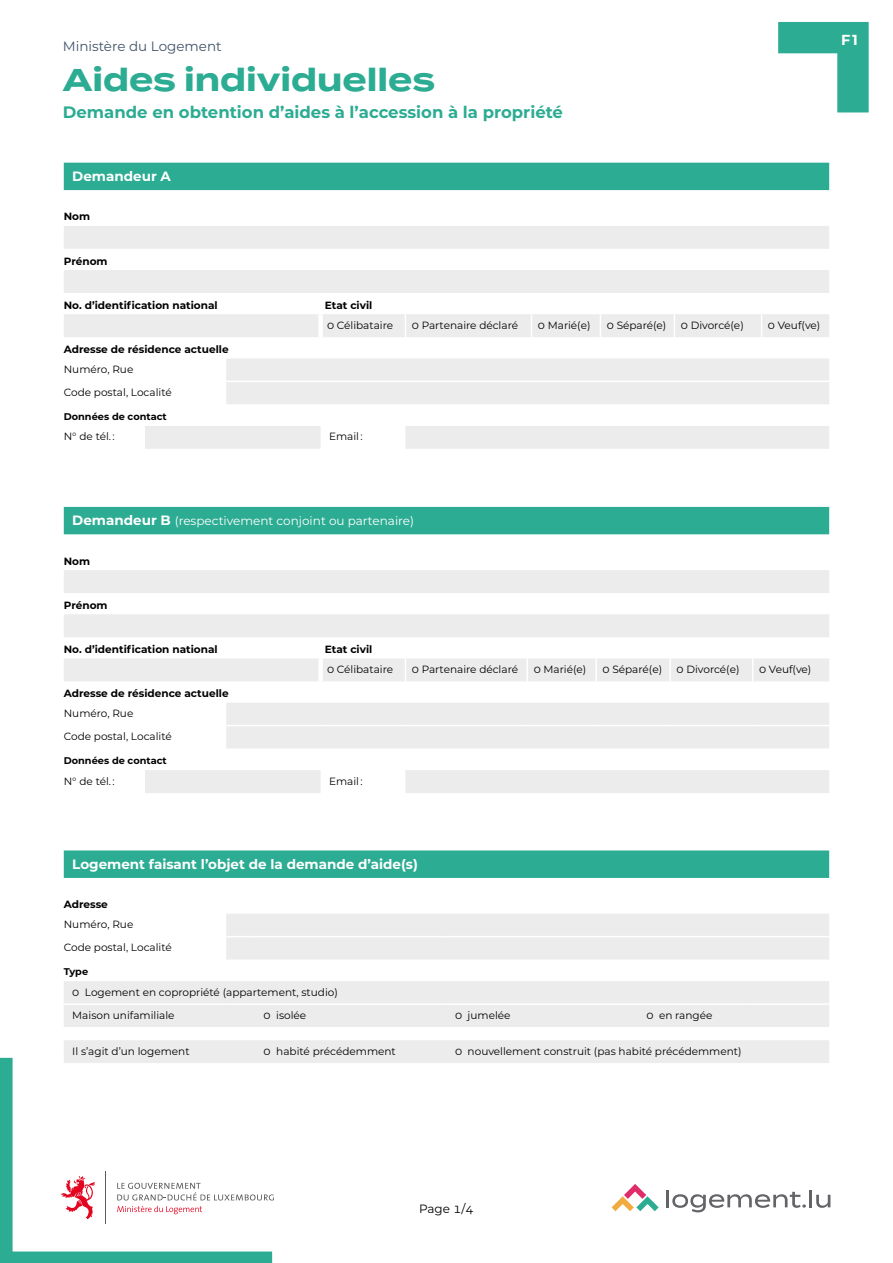
<style>
.page{position:relative;width:893px;height:1263px;background:#fff}
.page>*{position:absolute;margin:0;border:0;box-sizing:border-box;transform-origin:0 0}
.t1{font:700 31.5px "Termina";color:#2cac92}
.t2{font:700 16.5px "Montserrat";color:#2cac92}
.t3{font:700 14.55px "Montserrat";color:#fff}
.t4{font:700 13.5px "Montserrat";color:#fff}
.t5{font:13.5px "Montserrat";color:#415368}
.t6{font:12px "Montserrat";color:#fff}
.t7{font:12px "Montserrat";color:#000}
.t8{font:10.5px/23px "Montserrat";color:#000}
.t9{font:700 10.5px "Montserrat";color:#000}
.t10{font:700 9.75px "Montserrat";color:#000}
.s1{font-weight:700;font-size:13.5px}
</style>
<div class="page">
<svg style="left:778px;top:22px;width:91px;height:90px"></svg>
<svg style="left:0;top:1058px;width:272px;height:205px"></svg>
<svg style="left:612px;top:1184px;width:47px;height:27px"></svg>
<hr style="left:666px;top:1190px;width:3px;height:17px;background:#636368">
<hr style="left:809px;top:1190px;width:3px;height:17px;background:#636368">
<svg style="left:816px;top:1195px;width:14px;height:13px"></svg>
<svg style="left:672px;top:1192px;width:134px;height:20px"></svg>
<svg style="left:117px;top:1206px;width:85px;height:8px"></svg>
<svg style="left:117px;top:1183px;width:157px;height:17px"></svg>
<hr style="left:105px;top:1171px;width:1px;height:53px;background:#5b5a5c">
<svg style="left:61px;top:1176px;width:34px;height:43px"></svg>
<div style="left:64px;top:163px;width:765px;height:27px;background:#2cac92"></div>
<svg style="left:64px;top:226px;width:765px;height:223px;fill:#edeced"></svg>
<div style="left:318px;top:314px;width:5px;height:23px;background:#fff"></div>
<svg style="left:405px;top:314px;width:1px;height:23px"></svg>
<svg style="left:531px;top:314px;width:1px;height:23px"></svg>
<svg style="left:600px;top:314px;width:1px;height:23px"></svg>
<svg style="left:674px;top:314px;width:1px;height:23px"></svg>
<svg style="left:761px;top:314px;width:1px;height:23px"></svg>
<hr style="left:226px;top:381px;width:95px;height:1px;background:#fff">
<hr style="left:321px;top:381px;width:84px;height:1px;background:#fff">
<hr style="left:405px;top:381px;width:126px;height:1px;background:#fff">
<hr style="left:531px;top:381px;width:69px;height:1px;background:#fff">
<hr style="left:600px;top:381px;width:74px;height:1px;background:#fff">
<hr style="left:674px;top:381px;width:88px;height:1px;background:#fff">
<hr style="left:762px;top:381px;width:67px;height:1px;background:#fff">
<div style="left:64px;top:507px;width:765px;height:27px;background:#2cac92"></div>
<svg style="left:64px;top:570px;width:765px;height:223px;fill:#edeced"></svg>
<div style="left:318px;top:658px;width:5px;height:23px;background:#fff"></div>
<svg style="left:405px;top:658px;width:1px;height:23px"></svg>
<hr style="left:526px;top:658px;width:2px;height:23px;background:#fff">
<hr style="left:595px;top:658px;width:2px;height:23px;background:#fff">
<hr style="left:669px;top:658px;width:2px;height:23px;background:#fff">
<svg style="left:752px;top:658px;width:1px;height:23px"></svg>
<hr style="left:226px;top:725px;width:95px;height:1px;background:#fff">
<hr style="left:321px;top:725px;width:84px;height:1px;background:#fff">
<hr style="left:405px;top:725px;width:122px;height:1px;background:#fff">
<hr style="left:527px;top:725px;width:69px;height:1px;background:#fff">
<hr style="left:596px;top:725px;width:74px;height:1px;background:#fff">
<hr style="left:670px;top:725px;width:83px;height:1px;background:#fff">
<hr style="left:753px;top:725px;width:76px;height:1px;background:#fff">
<svg style="left:64px;top:850px;width:765px;height:28px;background:#30ad94"></svg>
<svg style="left:64px;top:914px;width:765px;height:149px;fill:#edeced"></svg>
<svg style="left:64px;top:1027px;width:765px;height:13px"></svg>
<svg style="left:226px;top:936px;width:29px;height:1px"></svg>
<hr style="left:255px;top:936px;width:191px;height:1px;background:#fff">
<hr style="left:446px;top:936px;width:192px;height:1px;background:#fff">
<hr style="left:638px;top:936px;width:113px;height:1px;background:#fff">
<hr style="left:751px;top:936px;width:78px;height:1px;background:#fff">
<hr style="left:64px;top:1003px;width:162px;height:2px;background:#fff">
<hr style="left:226px;top:1003px;width:29px;height:2px;background:#fff">
<hr style="left:255px;top:1003px;width:191px;height:2px;background:#fff">
<hr style="left:446px;top:1003px;width:192px;height:2px;background:#fff">
<hr style="left:638px;top:1003px;width:113px;height:2px;background:#fff">
<hr style="left:751px;top:1003px;width:78px;height:2px;background:#fff">
<p class="t5" style="left:63px;top:37px;width:160px">Ministère du Logement</p>
<h1 class="t1" style="left:63px;top:57px;width:374px">Aides individuelles</h1>
<h2 class="t2" style="left:63px;top:101px;width:502px">Demande en obtention d’aides à l’accession à la propriété</h2>
<p class="t4" style="left:72px;top:166px;width:100px">Demandeur A</p>
<p class="t9" style="left:64px;top:209px;width:28px">Nom</p>
<p class="t9" style="left:64px;top:253px;width:45px">Prénom</p>
<p class="t9" style="left:64px;top:297px;width:155px">No. d’identification national</p>
<p class="t9" style="left:325px;top:297px;width:49px">Etat civil</p>
<p class="t8" style="left:327px;top:313px;width:68px">0 Célibataire</p>
<p class="t8" style="left:412px;top:313px;width:108px">0 Partenaire déclaré</p>
<p class="t8" style="left:538px;top:313px;width:54px">0 Marié(e)</p>
<p class="t8" style="left:607px;top:313px;width:61px">0 Séparé(e)</p>
<p class="t8" style="left:681px;top:313px;width:64px">0 Divorcé(e)</p>
<p class="t8" style="left:768px;top:313px;width:54px">0 Veuf(ve)</p>
<p class="t9" style="left:64px;top:342px;width:166px">Adresse de résidence actuelle</p>
<p class="t8" style="left:64px;top:357px;width:110px">Numéro, Rue<br>Code postal, Localité</p>
<p class="t10" style="left:64px;top:409px;width:105px">Données de contact</p>
<p class="t8" style="left:64px;top:425px;width:52px">N° de tél. :</p>
<p class="t8" style="left:329px;top:425px;width:35px">Email :</p>
<h3 class="t3" style="left:841px;top:30px;width:18px">F1</h3>
<p class="t6" style="left:72px;top:512px;width:343px"><span class="s1">Demandeur B</span> (respectivement conjoint ou partenaire)</p>
<p class="t9" style="left:64px;top:553px;width:28px">Nom</p>
<p class="t9" style="left:64px;top:597px;width:45px">Prénom</p>
<p class="t9" style="left:64px;top:642px;width:155px">No. d’identification national</p>
<p class="t9" style="left:325px;top:642px;width:49px">Etat civil</p>
<p class="t8" style="left:327px;top:657px;width:68px">0 Célibataire</p>
<p class="t8" style="left:412px;top:657px;width:108px">0 Partenaire déclaré</p>
<p class="t8" style="left:534px;top:657px;width:54px">0 Marié(e)</p>
<p class="t8" style="left:603px;top:657px;width:61px">0 Séparé(e)</p>
<p class="t8" style="left:676px;top:657px;width:64px">0 Divorcé(e)</p>
<p class="t8" style="left:759px;top:657px;width:54px">0 Veuf(ve)</p>
<p class="t9" style="left:64px;top:686px;width:166px">Adresse de résidence actuelle</p>
<p class="t8" style="left:64px;top:701px;width:110px">Numéro, Rue<br>Code postal, Localité</p>
<p class="t10" style="left:64px;top:753px;width:105px">Données de contact</p>
<p class="t8" style="left:64px;top:769px;width:52px">N° de tél. :</p>
<p class="t8" style="left:329px;top:769px;width:35px">Email :</p>
<p class="t4" style="left:72px;top:854px;width:347px">Logement faisant l’objet de la demande d’aide(s)</p>
<p class="t9" style="left:64px;top:897px;width:46px">Adresse</p>
<p class="t8" style="left:64px;top:912px;width:110px">Numéro, Rue<br>Code postal, Localité</p>
<p class="t10" style="left:64px;top:964px;width:26px">Type</p>
<p class="t8" style="left:72px;top:980px;width:267px">0 Logement en copropriété (appartement, studio)<br>Maison unifamiliale</p>
<p class="t8" style="left:264px;top:1003px;width:44px">0 isolée</p>
<p class="t8" style="left:455px;top:1003px;width:57px">0 jumelée</p>
<p class="t8" style="left:646px;top:1003px;width:68px">0 en rangée</p>
<p class="t8" style="left:72px;top:1039px;width:119px">Il s’agit d’un logement</p>
<p class="t8" style="left:264px;top:1039px;width:134px">0 habité précédemment</p>
<p class="t8" style="left:455px;top:1039px;width:288px">0 nouvellement construit (pas habité précédemment)</p>
<p class="t7" style="left:419px;top:1200px;width:56px">Page 1/4</p>
</div>
